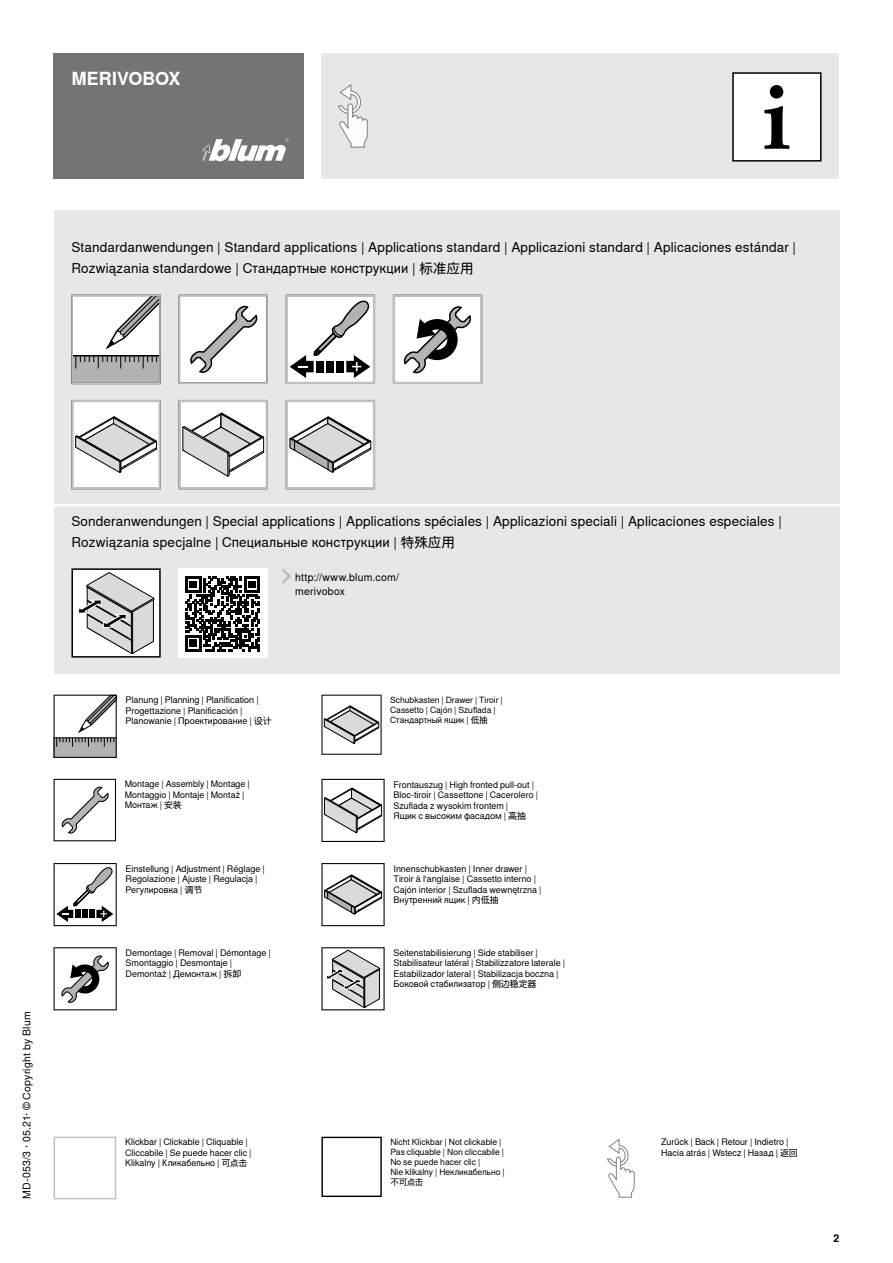
<style>
.page{position:relative;width:893px;height:1263px;background:#fff}
.page>*{position:absolute;margin:0;border:0;box-sizing:border-box;transform-origin:0 0}
.t1{font:700 18px "Nimbus Sans Global";letter-spacing:-.005em;color:#fff}
.t2{font:13.5px/21px "Nimbus Sans Global";letter-spacing:.01em;color:#000}
.t3{font:10.5px/13.5px "Nimbus Sans Global";letter-spacing:.02em;color:#000}
.t4{font:700 10.5px "Nimbus Sans Global";color:#000}
.t5{font:9px/10.5px "Nimbus Sans Global";letter-spacing:-.005em;color:#000}
.t6{font:8.85px/10.4px "Nimbus Sans Global";color:#000}
.t7{font:8.55px/10.1px "Nimbus Sans Global";color:#000}
</style>
<div class="page">
<div style="left:54px;top:54px;width:250px;height:125px;background:#747473"></div>
<div style="left:321px;top:54px;width:518px;height:125px;background:#e7e7e7"></div>
<svg style="left:202px;top:138px;width:87px;height:23px"></svg>
<div style="left:54px;top:210px;width:785px;height:464px;background:#e7e7e7"></div>
<svg style="left:732px;top:72px;width:89px;height:90px;background:#d9d9d9"></svg>
<div style="left:179px;top:568px;width:89px;height:90px;background:#fff"></div>
<svg style="left:185px;top:576px;width:75px;height:75px"></svg>
<svg style="left:182px;top:298px;width:83px;height:83px;background:#eaeaea"></svg>
<div style="left:179px;top:295px;width:89px;height:89px;border:2px solid #c0c0c1"></div>
<svg style="left:74px;top:298px;width:84px;height:83px;background:#d1d1d1"></svg>
<div style="left:71px;top:295px;width:90px;height:89px;border:2px solid #c0c0c1"></div>
<svg style="left:289px;top:403px;width:83px;height:83px"></svg>
<div style="left:286px;top:400px;width:89px;height:89px;border:2px solid #c0c0c1"></div>
<svg style="left:289px;top:298px;width:83px;height:83px;background:#d1d2d2"></svg>
<div style="left:286px;top:295px;width:89px;height:89px;border:2px solid #c0c0c1"></div>
<svg style="left:396px;top:298px;width:83px;height:83px;background:#cdcdcd"></svg>
<div style="left:393px;top:295px;width:89px;height:89px;border:2px solid #c0c0c1"></div>
<svg style="left:182px;top:403px;width:83px;height:83px"></svg>
<div style="left:179px;top:400px;width:89px;height:89px;border:2px solid #c0c0c1"></div>
<svg style="left:74px;top:403px;width:84px;height:83px"></svg>
<div style="left:71px;top:400px;width:90px;height:89px;border:2px solid #c0c0c1"></div>
<svg style="left:282px;top:569px;width:9px;height:15px"></svg>
<svg style="left:71px;top:568px;width:90px;height:90px"></svg>
<svg style="left:54px;top:1137px;width:62px;height:62px"></svg>
<svg style="left:321px;top:1137px;width:61px;height:60px"></svg>
<svg style="left:607px;top:1139px;width:27px;height:58px"></svg>
<svg style="left:54px;top:695px;width:63px;height:63px"></svg>
<svg style="left:54px;top:779px;width:62px;height:62px"></svg>
<svg style="left:54px;top:863px;width:63px;height:63px"></svg>
<svg style="left:54px;top:947px;width:63px;height:63px"></svg>
<svg style="left:321px;top:695px;width:61px;height:60px"></svg>
<svg style="left:321px;top:779px;width:64px;height:63px"></svg>
<svg style="left:321px;top:863px;width:64px;height:63px"></svg>
<svg style="left:321px;top:947px;width:64px;height:63px"></svg>
<svg style="left:338px;top:84px;width:30px;height:63px"></svg>
<hr style="left:54px;top:504px;width:785px;height:2px;background:#fff">
<h1 class="t1" style="left:71px;top:68px;width:111px">MERIVOBOX</h1>
<h2 class="t2" style="left:71px;top:237px;width:726px">Standardanwendungen | Standard applications | Applications standard | Applicazioni standard | Aplicaciones estándar |<br>Rozwiązania standardowe | Стандартные конструкции | 标准应用</h2>
<h2 class="t2" style="left:71px;top:511px;width:712px">Sonderanwendungen | Special applications | Applications spéciales | Applicazioni speciali | Aplicaciones especiales |<br>Rozwiązania specjalne | Специальные конструкции | 特殊应用</h2>
<p class="t3" style="left:295px;top:571px;width:105px">http://www.blum.com/ merivobox</p>
<p class="t3" style="left:20px;top:1198px;width:189px;rotate:-90deg">MD-053/3 · 05.21· © Copyright by Blum</p>
<p class="t5" style="left:126px;top:695px;width:148px">Planung | Planning | Planification |<br>Progettazione | Planificación |<br>Planowanie | Проектирование | 设计</p>
<p class="t6" style="left:125px;top:779px;width:126px">Montage | Assembly | Montage |<br>Montaggio | Montaje | Montaż |<br>Монтаж | 安装</p>
<p class="t5" style="left:126px;top:863px;width:141px">Einstellung | Adjustment | Réglage |<br>Regolazione | Ajuste | Regulacja |<br>Регулировка | 调节</p>
<p class="t5" style="left:126px;top:947px;width:147px">Demontage | Removal | Démontage |<br>Smontaggio | Desmontaje |<br>Demontaż | Демонтаж | 拆卸</p>
<p class="t7" style="left:390px;top:695px;width:114px">Schubkasten | Drawer | Tiroir |<br>Cassetto | Cajón | Szuflada |<br>Стандартный ящик | 低抽</p>
<p class="t5" style="left:394px;top:779px;width:146px">Frontauszug | High fronted pull-out | Bloc-tiroir | Cassettone | Cacerolero | Szuflada z wysokim frontem |<br>Ящик с высоким фасадом | 高抽</p>
<p class="t5" style="left:394px;top:863px;width:150px">Innenschubkasten | Inner drawer | Tiroir à l‘anglaise | Cassetto interno | Cajón interior | Szuflada wewnętrzna | Внутренний ящик | 内低抽</p>
<p class="t5" style="left:394px;top:947px;width:173px">Seitenstabilisierung | Side stabiliser | Stabilisateur latéral | Stabilizzatore laterale | Estabilizador lateral | Stabilizacja boczna | Боковой стабилизатор | 侧边稳定器</p>
<p class="t5" style="left:125px;top:1137px;width:128px">Klickbar | Clickable | Cliquable |<br>Cliccabile | Se puede hacer clic |<br>Klikalny | Кликабельно | 可点击</p>
<p class="t7" style="left:390px;top:1137px;width:116px">Nicht Klickbar | Not clickable |<br>Pas cliquable | Non cliccabile |<br>No se puede hacer clic |<br>Nie klikalny | Некликабельно |不可点击</p>
<p class="t5" style="left:661px;top:1137px;width:138px">Zurück | Back | Retour | Indietro |<br>Hacia atrás | Wstecz | Назад | 返回</p>
<p class="t4" style="left:833px;top:1232px;width:7px">2</p>
</div>
